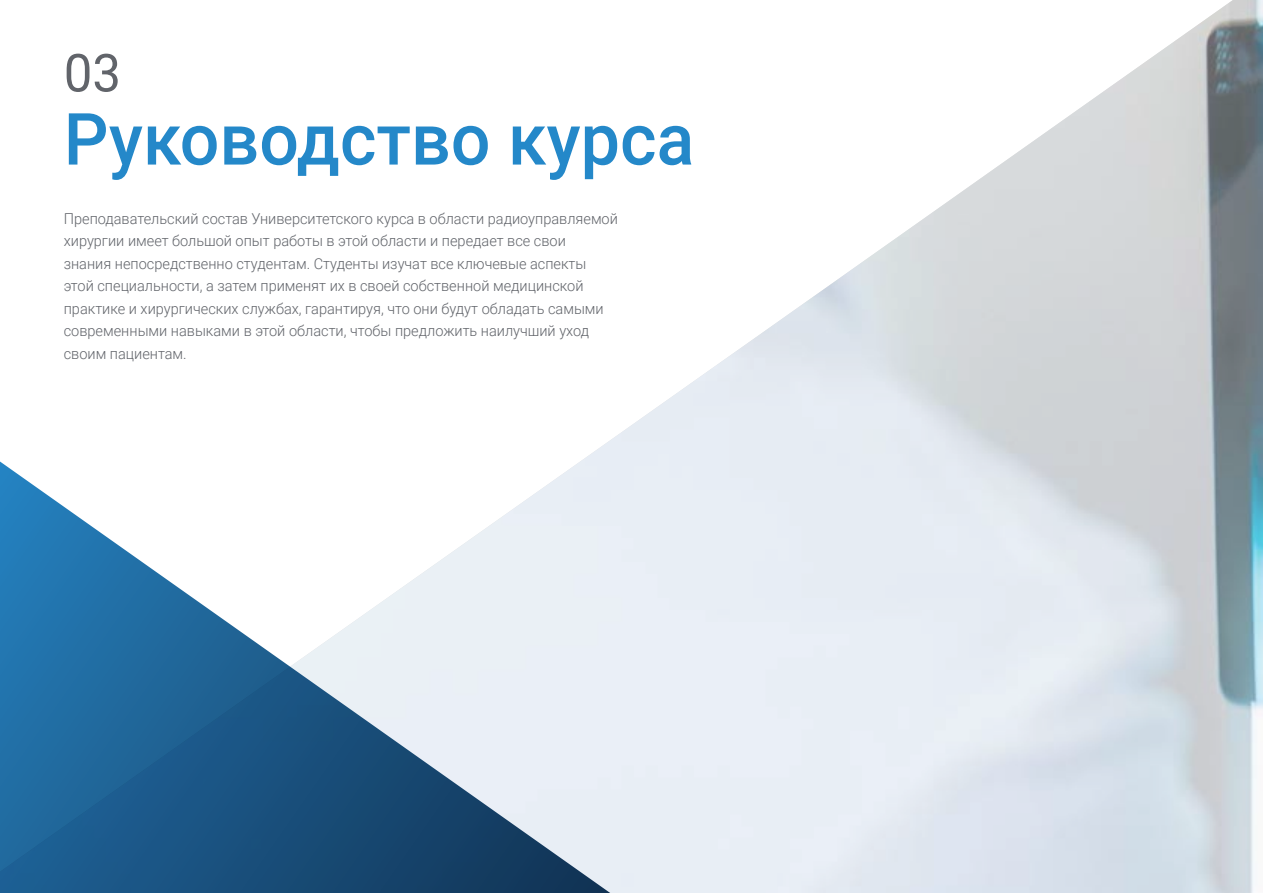
<style>
.page{position:relative;width:1263px;height:893px;background:#fff}
.page>*{position:absolute;margin:0;border:0;box-sizing:border-box;transform-origin:0 0}
.t1{font:500 72px "Roboto";color:#2488c9}
.t2{font:52.5px "Roboto";color:#61646a}
.t3{font:300 15px/22.5px "Roboto";color:#61646a}
</style>
<div class="page">
<img style="left:602px;top:0;width:661px;height:893px">
<svg style="left:0;top:446px;width:640px;height:447px"></svg>
<h2 class="t2" style="left:64px;top:36px;width:59px">03</h2>
<h1 class="t1" style="left:64px;top:89px;width:632px">Руководство курса</h1>
<p class="t3" style="left:64px;top:207px;width:556px">Преподавательский состав Университетского курса в области радиоуправляемой хирургии имеет большой опыт работы в этой области и передает все свои<br>знания непосредственно студентам. Студенты изучат все ключевые аспекты этой специальности, а затем применят их в своей собственной медицинской практике и хирургических службах, гарантируя, что они будут обладать самыми современными навыками в этой области, чтобы предложить наилучший уход своим пациентам.</p>
</div>
